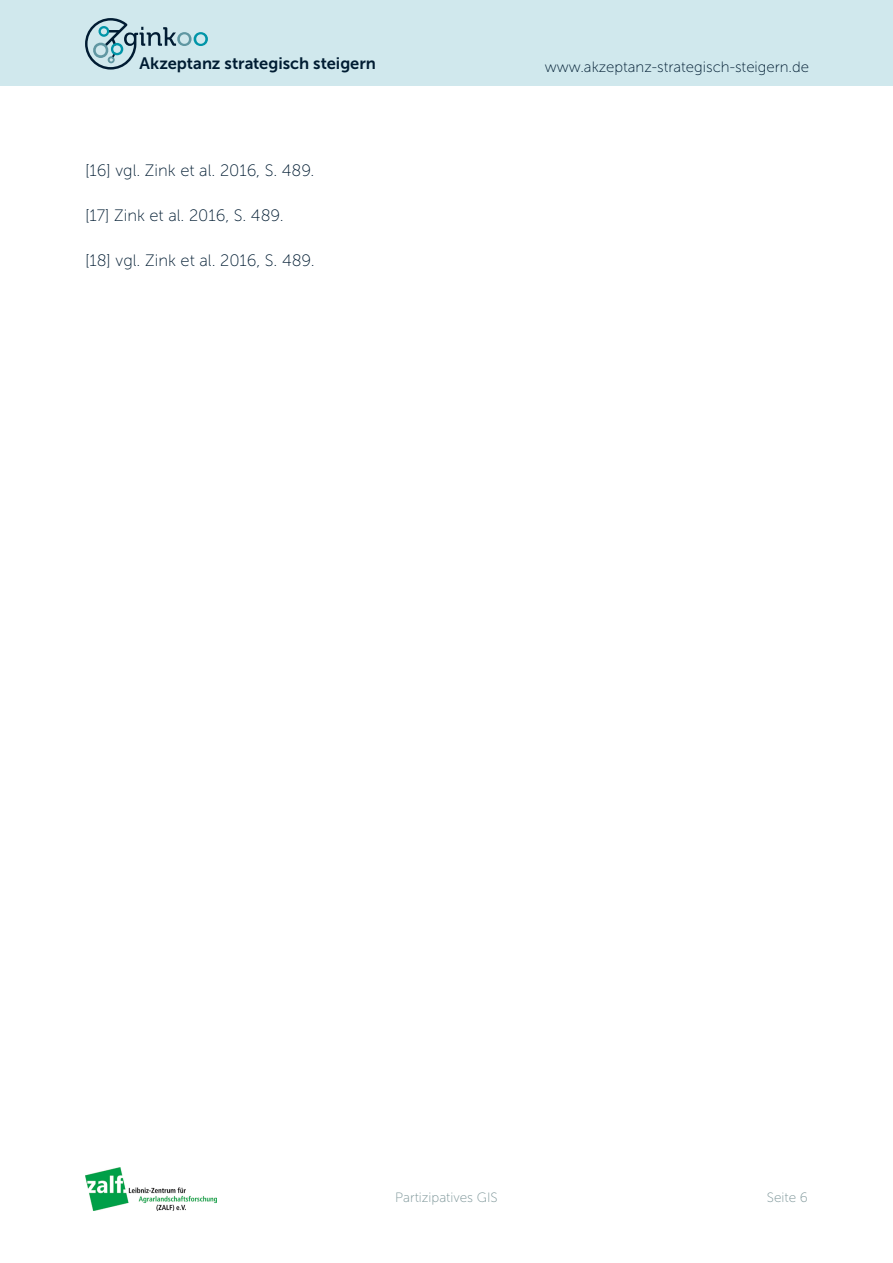
<style>
.page{position:relative;width:893px;height:1263px;background:#fff}
.page>*{position:absolute;margin:0;border:0;box-sizing:border-box;transform-origin:0 0}
.t1{font:16.5px "Museo Sans 100";color:#001c32}
.t2{font:16.5px "Museo Sans 700";color:#001c32}
.t3{font:15px "Museo Sans 100";color:#001c32}
.t4{font:13.5px "Museo Sans 100";color:#7b9497}
</style>
<div class="page">
<div style="left:0;top:0;width:893px;height:85px;background:#d0e8ed"></div>
<svg style="left:85px;top:18px;width:123px;height:52px"></svg>
<img style="left:85px;top:1167px;width:131px;height:44px">
<p class="t2" style="left:139px;top:55px;width:238px">Akzeptanz strategisch steigern</p>
<p class="t1" style="left:85px;top:161px;width:231px">[16] vgl. Zink et al. 2016, S. 489.</p>
<p class="t1" style="left:85px;top:206px;width:200px">[17] Zink et al. 2016, S. 489.</p>
<p class="t1" style="left:85px;top:251px;width:231px">[18] vgl. Zink et al. 2016, S. 489.</p>
<p class="t3" style="left:545px;top:59px;width:266px">www.akzeptanz-strategisch-steigern.de</p>
<p class="t4" style="left:395px;top:1190px;width:104px">Partizipatives GIS</p>
<p class="t4" style="left:767px;top:1190px;width:42px">Seite 6</p>
</div>
